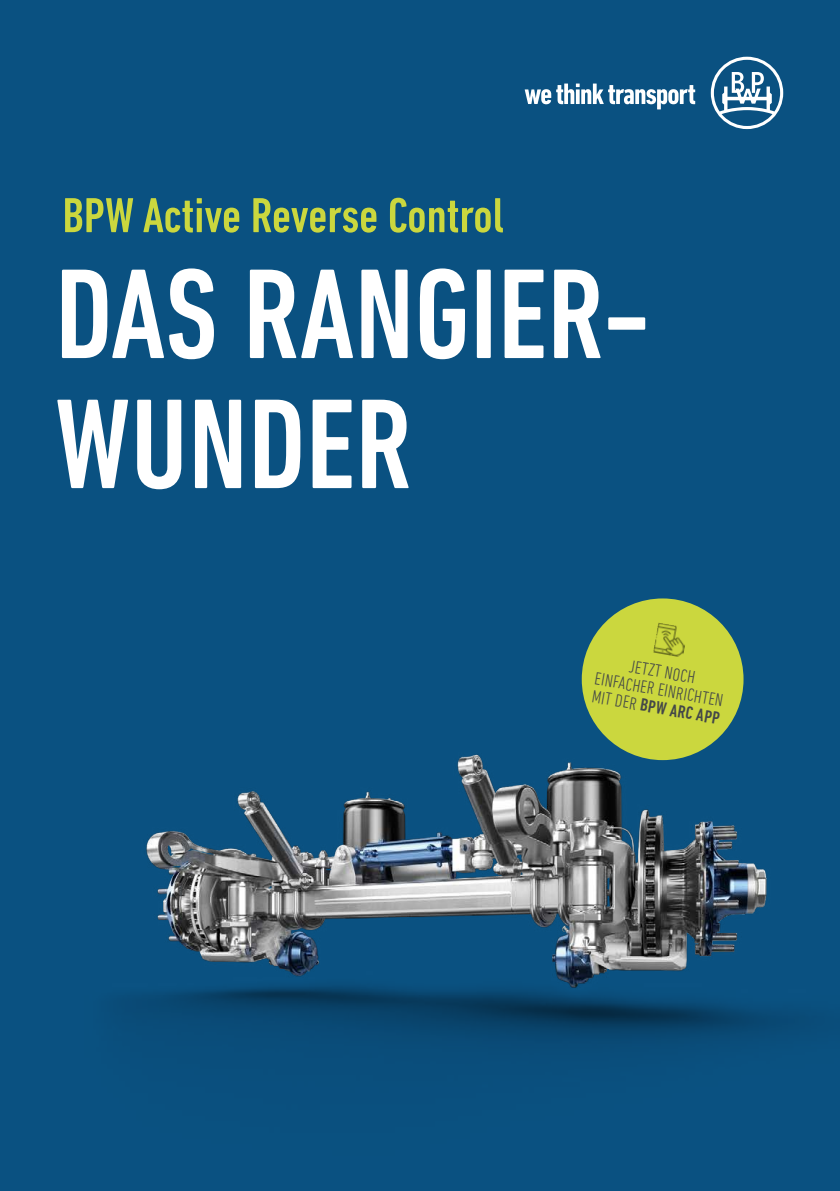
<style>
.page{position:relative;width:840px;height:1191px;background:#fff}
.page>*{position:absolute;margin:0;border:0;box-sizing:border-box;transform-origin:0 0}
.t1{font:500 condensed 130px/130px "DIN Next LT Pro";color:#fff}
.t2{font:500 condensed 50px "DIN Next LT Pro";color:#cbd73e}
.t3{font:300 condensed 18px/18px "DIN Next LT Pro";color:#434748;text-align:center}
.s1{font-weight:500}
</style>
<div class="page">
<img style="left:0;top:0;width:839px;height:1191px">
<svg style="left:524px;top:84px;width:170px;height:25px"></svg>
<svg style="left:710px;top:57px;width:72px;height:72px"></svg>
<div style="left:581px;top:598px;width:162px;height:162px;background:#cbd73e;border-radius:50%"></div>
<img style="left:653px;top:623px;width:32px;height:34px">
<h2 class="t2" style="left:62px;top:187px;width:443px">BPW Active Reverse Control</h2>
<h1 class="t1" style="left:55px;top:249px;width:596px">DAS RANGIER-<br>WUNDER</h1>
<p class="t3" style="left:599px;top:651px;width:132px;rotate:10deg">JETZT NOCH<br>EINFACHER EINRICHTEN<br>MIT DER <span class="s1">BPW ARC APP</span></p>
</div>
